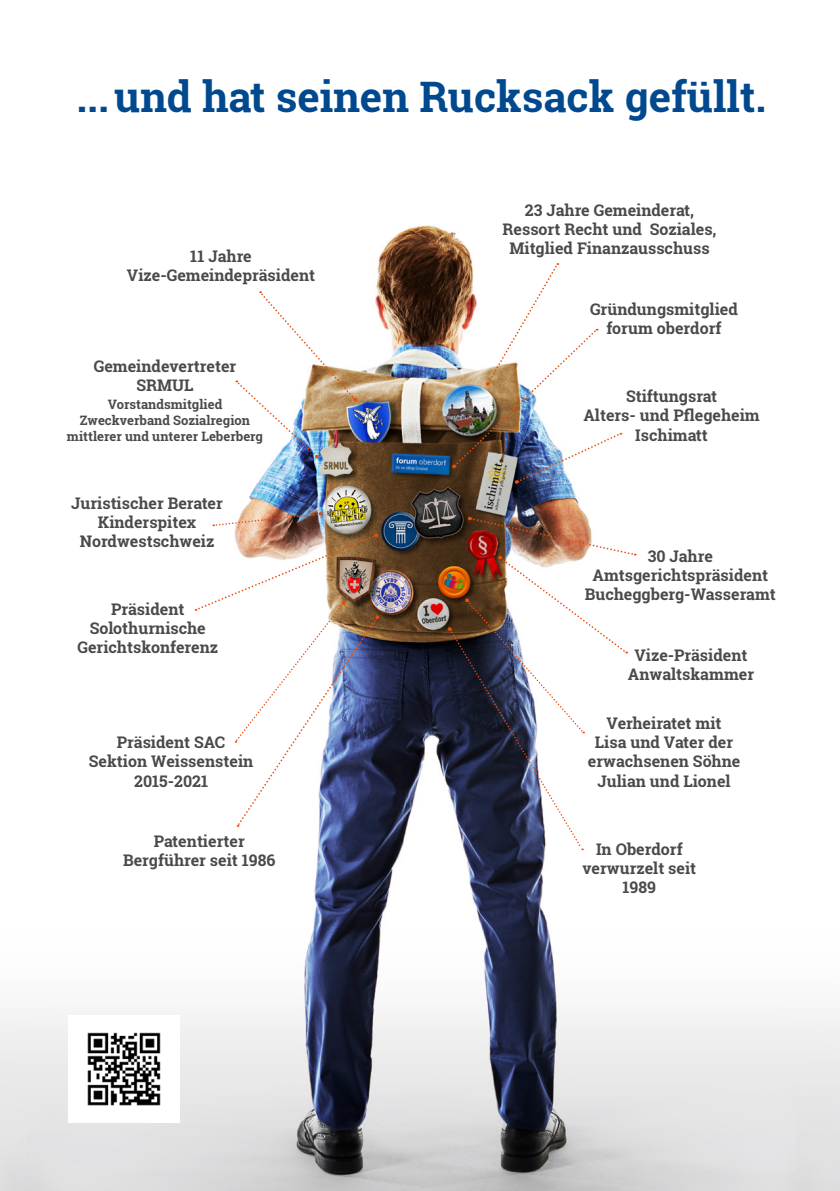
<style>
.page{position:relative;width:840px;height:1191px;background:#fff}
.page>*{position:absolute;margin:0;border:0;box-sizing:border-box;transform-origin:0 0}
.t1{font:700 42px "Roboto Slab";color:#00498f}
.t2{font:700 16px/19.2px "Roboto Slab";color:#4a4a49;text-align:center}
.t3{font:700 13px/16px "Roboto Slab";color:#4a4a49;text-align:center}
</style>
<div class="page">
<img style="left:0;top:225px;width:839px;height:966px">
<div style="left:68px;top:1015px;width:111px;height:108px;background:#fff"></div>
<img style="left:87px;top:1032px;width:74px;height:74px">
<img style="left:452px;top:263px;width:169px;height:221px">
<img style="left:447px;top:516px;width:188px;height:334px">
<img style="left:195px;top:533px;width:184px;height:294px">
<img style="left:213px;top:512px;width:109px;height:15px">
<svg style="left:235px;top:291px;width:122px;height:167px"></svg>
<h1 class="t1" style="left:77px;top:80px;width:690px">... und hat seinen Rucksack gefüllt.</h1>
<p class="t2" style="left:127px;top:248px;width:189px">11 Jahre<br>Vize-Gemeindepräsident</p>
<p class="t2" style="left:94px;top:358px;width:144px">Gemeindevertreter<br>SRMUL</p>
<p class="t3" style="left:67px;top:397px;width:197px">Vorstandsmitglied<br>Zweckverband Sozialregion mittlerer und unterer Leberberg</p>
<p class="t2" style="left:71px;top:494px;width:153px">Juristischer Berater<br>Kinderspitex<br>Nordwestschweiz</p>
<p class="t2" style="left:77px;top:601px;width:142px">Präsident<br>Solothurnische<br>Gerichtskonferenz</p>
<p class="t2" style="left:89px;top:734px;width:166px">Präsident SAC<br>Sektion Weissenstein<br>2015-2021</p>
<p class="t2" style="left:123px;top:833px;width:154px">Patentierter<br>Bergführer seit 1986</p>
<p class="t2" style="left:502px;top:202px;width:215px">23 Jahre Gemeinderat,<br>Ressort Recht und Soziales,<br>Mitglied Finanzausschuss</p>
<p class="t2" style="left:589px;top:301px;width:149px">Gründungsmitglied forum oberdorf</p>
<p class="t2" style="left:583px;top:388px;width:178px">Stiftungsrat<br>Alters- und Pflegeheim<br>Ischimatt</p>
<p class="t2" style="left:584px;top:548px;width:192px">30 Jahre<br>Amtsgerichtspräsident<br>Bucheggberg-Wasseramt</p>
<p class="t2" style="left:627px;top:647px;width:128px">Vize-Präsident<br>Anwaltskammer</p>
<p class="t2" style="left:587px;top:715px;width:154px">Verheiratet mit<br>Lisa und Vater der erwachsenen Söhne<br>Julian und Lionel</p>
<p class="t2" style="left:582px;top:840px;width:115px">In Oberdorf verwurzelt seit<br>1989</p>
</div>
